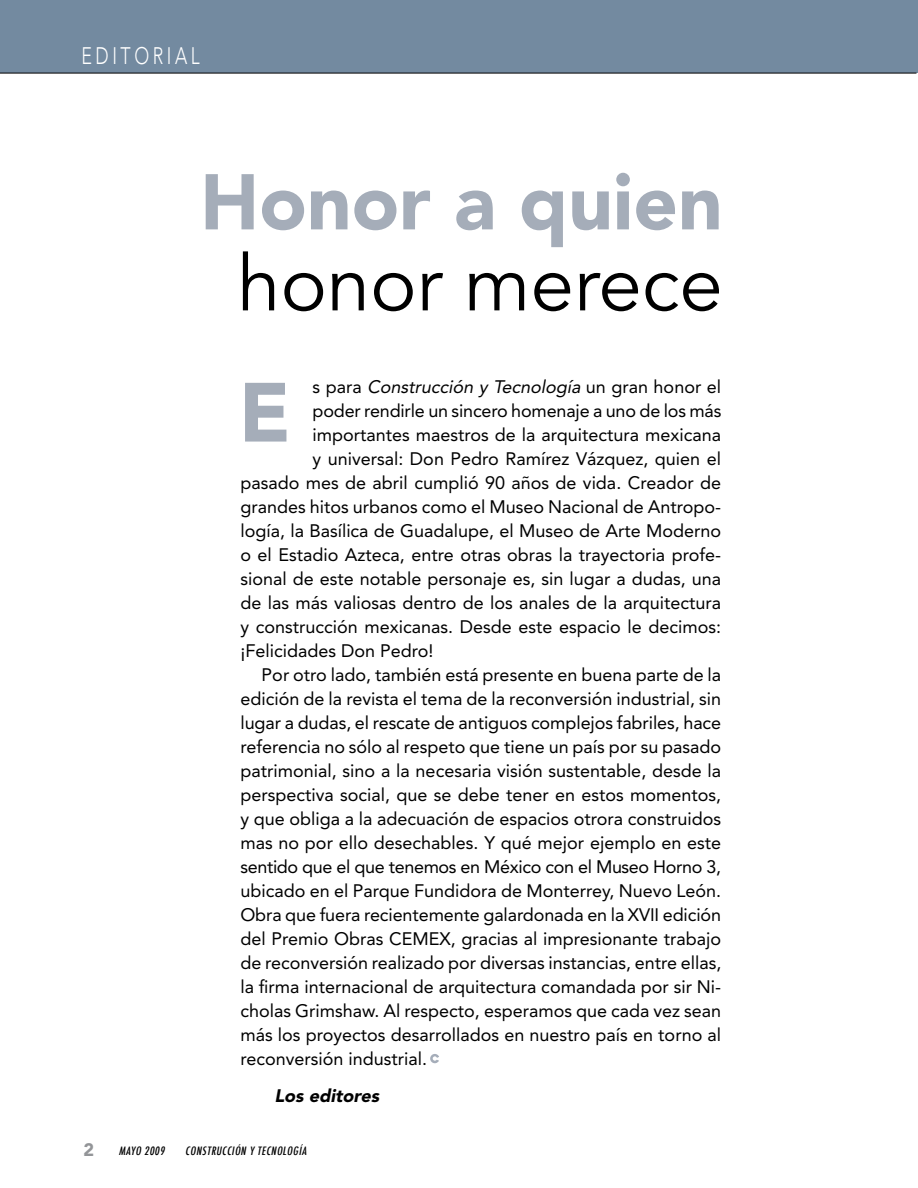
<style>
.page{position:relative;width:918px;height:1188px;background:#fff}
.page>*{position:absolute;margin:0;border:0;box-sizing:border-box;transform-origin:0 0}
.t1{font:900 82.95px "Avenir";color:#a5adb9}
.t2{font:900 78px/81px "Avenir";color:#a5adb9;text-align:center}
.t3{font:300 23.7px "Avenir";letter-spacing:.2em;color:#fff;scale:.75 1}
.t4{font:18px "Avenir";color:#000}
.t5{font:18px "Avenir";letter-spacing:-.02em;color:#000}
.t6{font:italic 18px "Avenir";color:#000}
.t7{font:italic 900 18px "Avenir";color:#000}
.t8{font:italic 500 condensed 11.25px "Futura";color:#000}
.s1{font-weight:400;color:#000}
.s2{font-style:normal}
</style>
<div class="page">
<div style="left:0;top:0;width:918px;height:73px;background:#738aa0"></div>
<hr style="left:0;top:73px;width:916px;height:1px;background:#000">
<svg style="left:430px;top:1054px;width:9px;height:9px"></svg>
<p class="t3" style="left:81px;top:41px;width:159px">EDITORIAL</p>
<p class="t2" style="left:200px;top:161px;width:524px">Honor a quien <span class="s1">honor merece</span></p>
<p class="t6" style="left:313px;top:376px;width:410px"><span class="s2">s p a r a</span> Construcción y Tecnología <span class="s2">u n g r a n h o n o r e l</span></p>
<p class="t4" style="left:313px;top:400px;width:410px">poder rendirle un sincero homenaje a uno de los más</p>
<p class="t4" style="left:313px;top:424px;width:410px">importantes maestros de la arquitectura mexicana</p>
<p class="t4" style="left:313px;top:448px;width:410px">y universal: Don Pedro Ramírez Vázquez, quien el</p>
<p class="t4" style="left:240px;top:472px;width:482px">pasado mes de abril cumplió 90 años de vida. Creador de</p>
<p class="t4" style="left:240px;top:496px;width:482px">grandes hitos urbanos como el Museo Nacional de Antropo-</p>
<p class="t4" style="left:240px;top:520px;width:482px">logía, la Basílica de Guadalupe, el Museo de Arte Moderno</p>
<p class="t4" style="left:240px;top:544px;width:482px">o el Estadio Azteca, entre otras obras la trayectoria profe-</p>
<p class="t4" style="left:240px;top:568px;width:482px">sional de este notable personaje es, sin lugar a dudas, una</p>
<p class="t4" style="left:240px;top:592px;width:482px">de las más valiosas dentro de los anales de la arquitectura</p>
<p class="t4" style="left:240px;top:616px;width:482px">y construcción mexicanas. Desde este espacio le decimos:</p>
<p class="t4" style="left:240px;top:640px;width:195px">¡Felicidades Don Pedro!</p>
<p class="t4" style="left:262px;top:664px;width:461px">Por otro lado, también está presente en buena parte de la</p>
<p class="t4" style="left:240px;top:688px;width:482px">edición de la revista el tema de la reconversión industrial, sin</p>
<p class="t4" style="left:240px;top:712px;width:482px">lugar a dudas, el rescate de antiguos complejos fabriles, hace</p>
<p class="t4" style="left:240px;top:736px;width:482px">referencia no sólo al respeto que tiene un país por su pasado</p>
<p class="t4" style="left:240px;top:760px;width:482px">patrimonial, sino a la necesaria visión sustentable, desde la</p>
<p class="t4" style="left:240px;top:784px;width:482px">perspectiva social, que se debe tener en estos momentos,</p>
<p class="t4" style="left:240px;top:808px;width:482px">y que obliga a la adecuación de espacios otrora construidos</p>
<p class="t4" style="left:240px;top:832px;width:482px">mas no por ello desechables. Y qué mejor ejemplo en este</p>
<p class="t5" style="left:240px;top:856px;width:482px">sentido que el que tenemos en México con el Museo Horno 3,</p>
<p class="t4" style="left:240px;top:880px;width:482px">ubicado en el Parque Fundidora de Monterrey, Nuevo León.</p>
<p class="t4" style="left:240px;top:904px;width:482px">Obra que fuera recientemente galardonada en la XVII edición</p>
<p class="t4" style="left:240px;top:928px;width:482px">del Premio Obras CEMEX, gracias al impresionante trabajo</p>
<p class="t4" style="left:240px;top:952px;width:482px">de reconversión realizado por diversas instancias, entre ellas,</p>
<p class="t4" style="left:240px;top:976px;width:482px">la firma internacional de arquitectura comandada por sir Ni-</p>
<p class="t4" style="left:240px;top:1000px;width:482px">cholas Grimshaw. Al respecto, esperamos que cada vez sean</p>
<p class="t4" style="left:240px;top:1024px;width:482px">más los proyectos desarrollados en nuestro país en torno al</p>
<p class="t4" style="left:240px;top:1048px;width:188px">reconversión industrial.</p>
<p class="t1" style="left:239px;top:363px;width:54px">E</p>
<p class="t7" style="left:274px;top:1085px;width:110px">Los editores</p>
<p class="t8" style="left:119px;top:1143px;width:50px">MAYO 2009</p>
<p class="t8" style="left:185px;top:1143px;width:125px">CONSTRUCCIÓN Y TECNOLOGÍA</p>
</div>
